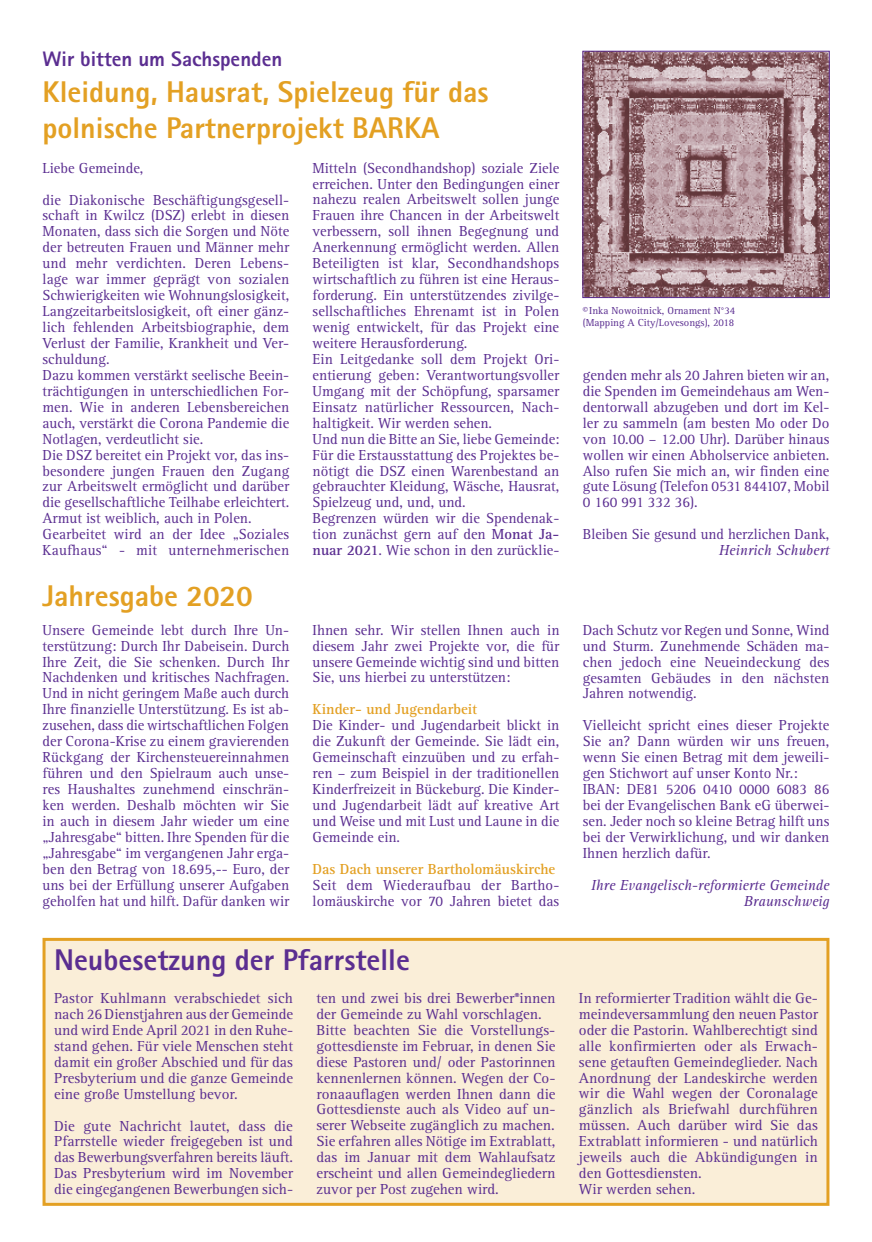
<style>
.page{position:relative;width:872px;height:1242px;background:#fff}
.page>*{position:absolute;margin:0;border:0;box-sizing:border-box;transform-origin:0 0}
.t1{font:800 30px/36px "Rotis Sans Serif";color:#e3a023}
.t2{font:800 30px "Rotis Sans Serif";color:#5b2e91}
.t3{font:800 21px "Rotis Sans Serif";color:#5b2e91}
.t4{font:15px/15.9px "Rotis Serif";color:#5b2e91;text-align:justify}
.t5{font:italic 15px/15.9px "Rotis Serif";color:#5b2e91;text-align:right}
.t6{font:700 15px "Rotis Serif";color:#e3a023}
.t7{font:15px "Rotis Serif";color:#5b2e91;scale:.96 1}
.t8{font:10.5px/12.6px "Rotis Serif";color:#5b2e91}
.s1{font-weight:700}
</style>
<div class="page">
<div style="left:44px;top:939px;width:784px;height:265px;background:#faeed8"></div>
<div style="left:43px;top:938px;width:786px;height:267px;border:3px solid #e3a023"></div>
<img style="left:585px;top:53px;width:242px;height:243px">
<div style="left:583px;top:51px;width:246px;height:247px;border:1px solid #5b2e91"></div>
<h2 class="t3" style="left:43px;top:45px;width:241px">Wir bitten um Sachspenden</h2>
<h1 class="t1" style="left:43px;top:73px;width:447px">Kleidung, Hausrat, Spielzeug für das polnische Partnerprojekt BARKA</h1>
<p class="t4" style="left:43px;top:152px;width:248px;line-height:31.8px">Liebe Gemeinde,<br>die Diakonische Beschäftigungsgesell-</p>
<p class="t4" style="left:43px;top:208px;width:248px;text-align:left">schaft in Kwilcz (DSZ) erlebt in diesen Monaten, dass sich die Sorgen und Nöte der betreuten Frauen und Männer mehr und mehr verdichten. Deren Lebens&shy;lage war immer geprägt von sozialen Schwierigkeiten wie Wohnungslosigkeit, Langzeitarbeitslosigkeit, oft einer gänz&shy;lich fehlenden Arbeitsbiographie, dem Verlust der Familie, Krankheit und Ver&shy;schuldung.<br>Dazu kommen verstärkt seelische Beein&shy;trächtigungen in unterschiedlichen For&shy;men. Wie in anderen Lebensbereichen auch, verstärkt die Corona Pandemie die Notlagen, verdeutlicht sie.<br>Die DSZ bereitet ein Projekt vor, das ins&shy;besondere jungen Frauen den Zugang zur Arbeitswelt ermöglicht und darüber die gesellschaftliche Teilhabe erleichtert.<br>Armut ist weiblich, auch in Polen.<br>Gearbeitet wird an der Idee „Soziales Kaufhaus“ - mit unternehmerischen</p>
<p class="t4" style="left:313px;top:160px;width:248px;text-align:left">Mitteln (Secondhandshop) soziale Ziele erreichen. Unter den Bedingungen einer nahezu realen Arbeitswelt sollen junge Frauen ihre Chancen in der Arbeitswelt verbessern, soll ihnen Begegnung und Anerkennung ermöglicht werden. Allen Beteiligten ist klar, Secondhandshops wirtschaftlich zu führen ist eine Heraus&shy;forderung. Ein unterstützendes zivilge&shy;sellschaftliches Ehrenamt ist in Polen wenig entwickelt, für das Projekt eine weitere Herausforderung.<br>Ein Leitgedanke soll dem Projekt Ori&shy;entierung geben: Verantwortungsvoller Umgang mit der Schöpfung, sparsamer Einsatz natürlicher Ressourcen, Nach&shy;haltigkeit. Wir werden sehen.<br>Und nun die Bitte an Sie, liebe Gemeinde:<br>Für die Erstausstattung des Projektes be&shy;nötigt die DSZ einen Warenbestand an gebrauchter Kleidung, Wäsche, Hausrat, Spielzeug und, und, und.<br>Begrenzen würden wir die Spendenak&shy;tion zunächst gern auf den <span class="s1">Monat Ja&shy;nuar 2021</span>. Wie schon in den zurücklie-</p>
<h1 class="t1" style="left:43px;top:577px;width:212px">Jahresgabe 2020</h1>
<p class="t4" style="left:43px;top:622px;width:248px">Unsere Gemeinde lebt durch Ihre Un&shy;terstützung: Durch Ihr Dabeisein. Durch Ihre Zeit, die Sie schenken. Durch Ihr Nachdenken und kritisches Nachfragen.<br>Und in nicht geringem Maße auch durch Ihre finanzielle Unterstützung. Es ist ab&shy;zusehen, dass die wirtschaftlichen Folgen der Corona-Krise zu einem gravierenden Rückgang der Kirchensteuereinnahmen führen und den Spielraum auch unse&shy;res Haushaltes zunehmend einschrän&shy;ken werden. Deshalb möchten wir Sie in auch in diesem Jahr wieder um eine „Jahresgabe“ bitten. Ihre Spenden für die „Jahresgabe“ im vergangenen Jahr erga&shy;ben den Betrag von 18.695,-- Euro, der uns bei der Erfüllung unserer Aufgaben geholfen hat und hilft. Dafür danken wir</p>
<p class="t4" style="left:313px;top:622px;width:248px">Ihnen sehr. Wir stellen Ihnen auch in diesem Jahr zwei Projekte vor, die für unsere Gemeinde wichtig sind und bitten Sie, uns hierbei zu unterstützen:</p>
<p class="t6" style="left:313px;top:700px;width:166px">Kinder- und Jugendarbeit</p>
<p class="t4" style="left:313px;top:718px;width:248px">Die Kinder- und Jugendarbeit blickt in die Zukunft der Gemeinde. Sie lädt ein, Gemeinschaft einzuüben und zu erfah&shy;ren – zum Beispiel in der traditionellen Kinderfreizeit in Bückeburg. Die Kinder&shy;und Jugendarbeit lädt auf kreative Art und Weise und mit Lust und Laune in die Gemeinde ein.</p>
<p class="t6" style="left:313px;top:860px;width:244px">Das Dach unserer Bartholomäuskirche</p>
<p class="t4" style="left:313px;top:877px;width:248px">Seit dem Wiederaufbau der Bartho&shy;lomäuskirche vor 70 Jahren bietet das</p>
<p class="t8" style="left:583px;top:304px;width:154px">©Inka Nowoitnick, Ornament N°34 (Mapping A City/Lovesongs), 2018</p>
<p class="t4" style="left:583px;top:367px;width:248px">genden mehr als 20 Jahren bieten wir an, die Spenden im Gemeindehaus am Wen&shy;dentorwall abzugeben und dort im Kel&shy;ler zu sammeln (am besten Mo oder Do von 10.00 – 12.00 Uhr). Darüber hinaus wollen wir einen Abholservice anbieten.<br>Also rufen Sie mich an, wir finden eine gute Lösung (Telefon 0531 844107, Mobil 0 160 991 332 36).</p>
<p class="t7" style="left:583px;top:526px;width:258px">Bleiben Sie gesund und herzlichen Dank,</p>
<p class="t5" style="left:719px;top:543px;width:112px">Heinrich Schubert</p>
<p class="t4" style="left:583px;top:622px;width:248px">Dach Schutz vor Regen und Sonne, Wind und Sturm. Zunehmende Schäden ma&shy;chen jedoch eine Neueindeckung des gesamten Gebäudes in den nächsten Jahren notwendig.</p>
<p class="t4" style="left:583px;top:718px;width:248px;text-align:left">Vielleicht spricht eines dieser Projekte Sie an? Dann würden wir uns freuen, wenn Sie einen Betrag mit dem jeweili&shy;gen Stichwort auf unser Konto Nr.:<br>IBAN: DE81 5206 0410 0000 6083 86 bei der Evangelischen Bank eG überwei&shy;sen. Jeder noch so kleine Betrag hilft uns bei der Verwirklichung, und wir danken Ihnen herzlich dafür.</p>
<p class="t5" style="left:591px;top:877px;width:240px">Ihre Evangelisch-reformierte Gemeinde<br>Braunschweig</p>
<h1 class="t2" style="left:54px;top:940px;width:357px">Neubesetzung der Pfarrstelle</h1>
<p class="t4" style="left:54px;top:990px;width:241px">Pastor Kuhlmann verabschiedet sich nach 26 Dienstjahren aus der Gemeinde und wird Ende April 2021 in den Ruhe&shy;stand gehen. Für viele Menschen steht damit ein großer Abschied und für das Presbyterium und die ganze Gemeinde eine große Umstellung bevor.</p>
<p class="t4" style="left:54px;top:1118px;width:241px">Die gute Nachricht lautet, dass die Pfarrstelle wieder freigegeben ist und das Bewerbungsverfahren bereits läuft.<br>Das Presbyterium wird im November die eingegangenen Bewerbungen sich-</p>
<p class="t4" style="left:316px;top:990px;width:240px;text-align:left">ten und zwei bis drei Bewerber*innen der Gemeinde zu Wahl vorschlagen.<br>Bitte beachten Sie die Vorstellungs&shy;gottesdienste im Februar, in denen Sie diese Pastoren und/ oder Pastorinnen kennenlernen können. Wegen der Co&shy;ronaauflagen werden Ihnen dann die Gottesdienste auch als Video auf un&shy;serer Webseite zugänglich zu machen.<br>Sie erfahren alles Nötige im Extrablatt, das im Januar mit dem Wahlaufsatz erscheint und allen Gemeindegliedern zuvor per Post zugehen wird.</p>
<p class="t4" style="left:579px;top:990px;width:241px;text-align:left">In reformierter Tradition wählt die Ge&shy;meindeversammlung den neuen Pastor oder die Pastorin. Wahlberechtigt sind alle konfirmierten oder als Erwach&shy;sene getauften Gemeindeglieder. Nach Anordnung der Landeskirche werden wir die Wahl wegen der Coronalage gänzlich als Briefwahl durchführen müssen. Auch darüber wird Sie das Extrablatt informieren - und natürlich jeweils auch die Abkündigungen in den Gottesdiensten.<br>Wir werden sehen.</p>
</div>
